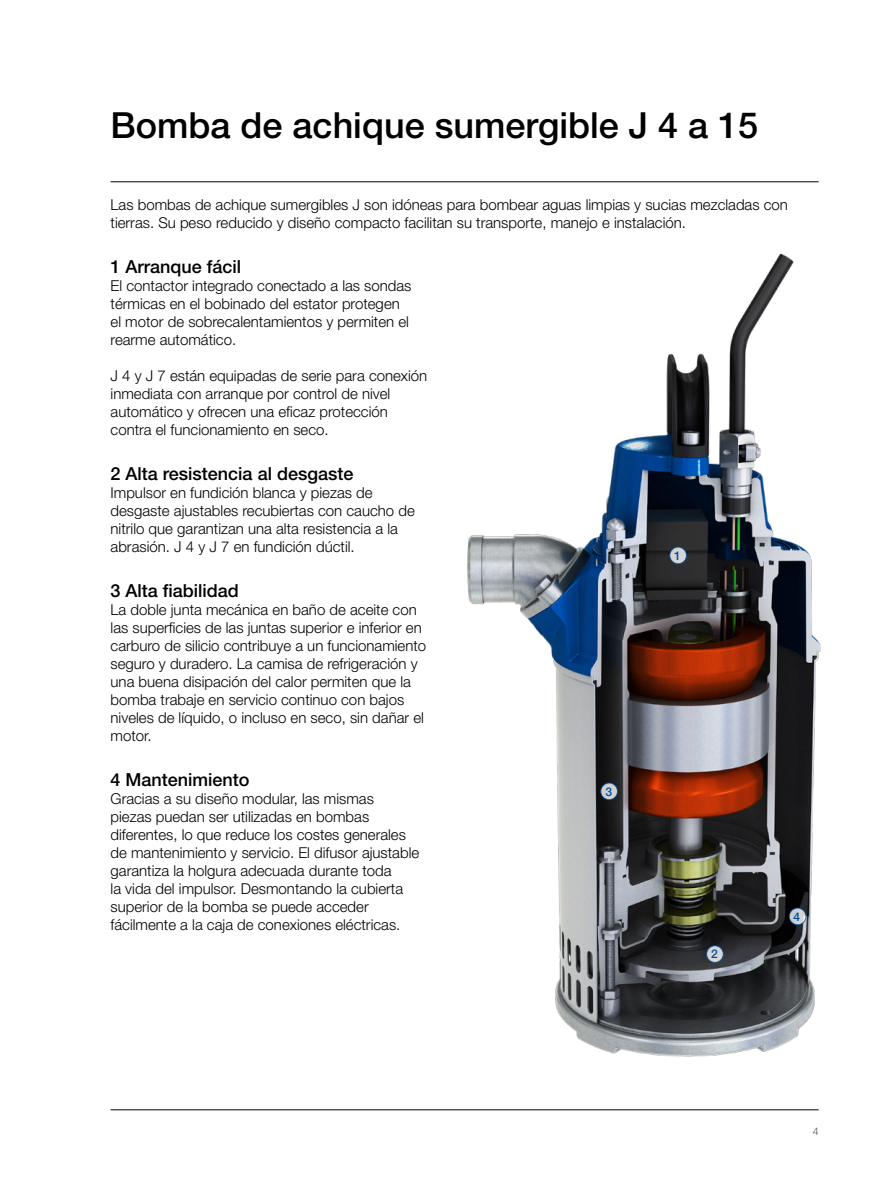
<style>
.page{position:relative;width:893px;height:1191px;background:#fff}
.page>*{position:absolute;margin:0;border:0;box-sizing:border-box;transform-origin:0 0}
.t1{font:500 36px "Helvetica Neue LT Pro";color:#000}
.Subtitle{font:500 18px "Helvetica Neue LT Pro";color:#000}
.Body_text{font:300 15px/18px "Helvetica Neue LT Pro";color:#000}
.Part_number_in_circle{font:500 12px "Helvetica Neue LT Pro";color:#004d9d}
.t2{font:100 10.5px "Helvetica Neue LT Pro";color:#000}
</style>
<div class="page">
<hr style="left:111px;top:1109px;width:708px;height:1px;background:#000">
<hr style="left:111px;top:181px;width:708px;height:1px;background:#000">
<img style="left:467px;top:253px;width:354px;height:804px">
<svg style="left:670px;top:547px;width:16px;height:17px"></svg>
<div style="left:669px;top:547px;width:18px;height:17px;border:1px solid #004d9d;border-radius:50%"></div>
<svg style="left:789px;top:908px;width:17px;height:16px"></svg>
<div style="left:789px;top:907px;width:17px;height:18px;border:1px solid #004d9d;border-radius:50%"></div>
<svg style="left:601px;top:783px;width:16px;height:16px"></svg>
<div style="left:600px;top:782px;width:18px;height:18px;border:1px solid #004d9d;border-radius:50%"></div>
<svg style="left:707px;top:945px;width:16px;height:17px"></svg>
<div style="left:706px;top:945px;width:18px;height:17px;border:1px solid #004d9d;border-radius:50%"></div>
<p class="t1" style="left:111px;top:103px;width:649px">Bomba de achique sumergible J 4 a 15</p>
<p class="Body_text" style="left:111px;top:195px;width:679px">Las bombas de achique sumergibles J son idóneas para bombear aguas limpias y sucias mezcladas con tierras. Su peso reducido y diseño compacto facilitan su transporte, manejo e instalación.</p>
<p class="Subtitle" style="left:111px;top:255px;width:132px">1 Arranque fácil</p>
<p class="Body_text" style="left:111px;top:276px;width:302px">El contactor integrado conectado a las sondas térmicas en el bobinado del estator protegen el motor de sobrecalentamientos y permiten el rearme automático.</p>
<p class="Body_text" style="left:111px;top:366px;width:318px">J 4 y J 7 están equipadas de serie para conexión inmediata con arranque por control de nivel automático y ofrecen una eficaz protección contra el funcionamiento en seco.</p>
<p class="Subtitle" style="left:111px;top:462px;width:244px">2 Alta resistencia al desgaste</p>
<p class="Body_text" style="left:111px;top:483px;width:306px">Impulsor en fundición blanca y piezas de desgaste ajustables recubiertas con caucho de nitrilo que garantizan una alta resistencia a la abrasión. J 4 y J 7 en fundición dúctil.</p>
<p class="Subtitle" style="left:111px;top:579px;width:130px">3 Alta fiabilidad</p>
<p class="Body_text" style="left:111px;top:600px;width:317px">La doble junta mecánica en baño de aceite con las superficies de las juntas superior e inferior en carburo de silicio contribuye a un funcionamiento seguro y duradero. La camisa de refrigeración y una buena disipación del calor permiten que la bomba trabaje en servicio continuo con bajos niveles de líquido, o incluso en seco, sin dañar el motor.</p>
<p class="Subtitle" style="left:111px;top:768px;width:141px">4 Mantenimiento</p>
<p class="Body_text" style="left:111px;top:789px;width:310px">Gracias a su diseño modular, las mismas<br>piezas puedan ser utilizadas en bombas diferentes, lo que reduce los costes generales de mantenimiento y servicio. El difusor ajustable garantiza la holgura adecuada durante toda<br>la vida del impulsor. Desmontando la cubierta superior de la bomba se puede acceder fácilmente a la caja de conexiones eléctricas.</p>
<p class="Part_number_in_circle" style="left:674px;top:548px;width:8px">1</p>
<p class="Part_number_in_circle" style="left:605px;top:784px;width:8px">3</p>
<p class="Part_number_in_circle" style="left:793px;top:909px;width:8px">4</p>
<p class="Part_number_in_circle" style="left:711px;top:947px;width:8px">2</p>
<p class="t2" style="left:813px;top:1124px;width:7px">4</p>
</div>
